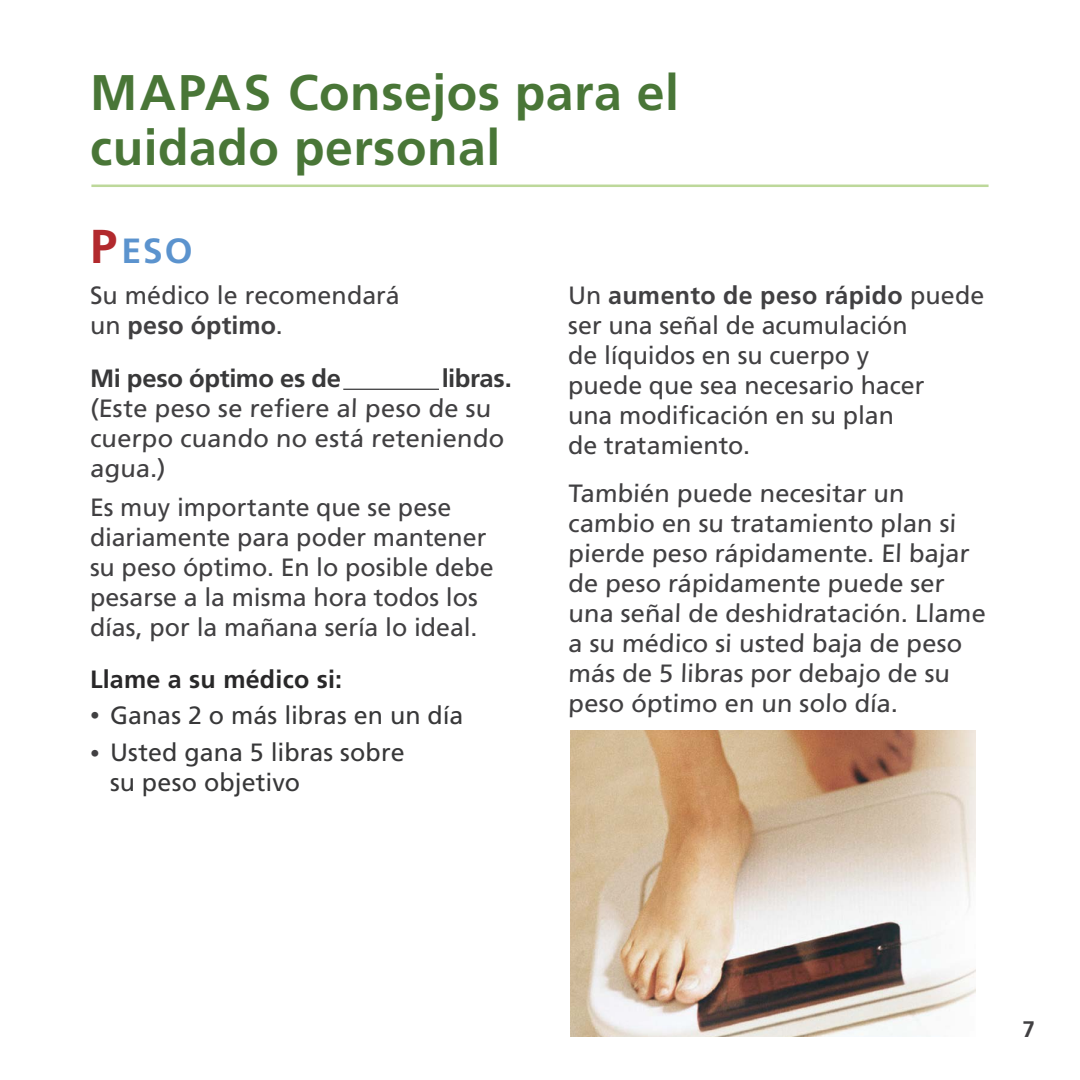
<style>
.page{position:relative;width:1080px;height:1080px;background:#fff}
.page>*{position:absolute;margin:0;border:0;box-sizing:border-box;transform-origin:0 0}
.head_1{font:700 50px/55px "Frutiger LT Std";letter-spacing:.01em;color:#497637}
.text{font:700 35px "Frutiger LT Std";color:#5b93ce}
.text-2{font:25px/30px "Frutiger LT Std";color:#414042}
.Paragraph_Style_1{font:25px/30px "Frutiger LT Std";color:#414042}
.t1{font:25px/30px "Frutiger LT Std";color:#383839}
.text-3{font:700 25px "Frutiger LT Std";letter-spacing:.01em;color:#292829}
.text-4{font:700 25px "Frutiger LT Std";letter-spacing:-.015em;color:#383839}
.t2{font:700 22.5px "Frutiger LT Std";color:#414042}
.s1{font-size:47.5px;color:#b2292d}
.s2{font-weight:700}
.s3{font-weight:700;color:#383839}
.s4{font-weight:300;font-stretch:condensed;font-size:19.5px;color:#414042}
</style>
<div class="page">
<hr style="left:343px;top:389px;width:96px;height:1px;background:#383839">
<hr style="left:91px;top:185px;width:898px;height:2px;background:#bdd89a">
<img style="left:571px;top:731px;width:405px;height:305px">
<p class="head_1" style="left:90px;top:65px;width:591px">MAPAS Consejos para el cuidado personal</p>
<p class="text" style="left:90px;top:230px;width:104px"><span class="s1">P</span>ESO</p>
<p class="text-2" style="left:90px;top:281px;width:311px">Su médico le recomendará un <span class="s2">peso óptimo</span>.</p>
<p class="text-4" style="left:90px;top:363px;width:253px">Mi peso óptimo es de</p>
<p class="text-2" style="left:90px;top:363px;width:423px;text-indent:352px"><span class="s3">libras. </span>(Este peso se refiere al peso de su cuerpo cuando no está reteniendo agua.)</p>
<p class="text-2" style="left:90px;top:492px;width:405px">Es muy importante que se pese diariamente para poder mantener su peso óptimo. En lo posible debe pesarse a la misma hora todos los días, por la mañana sería lo ideal.</p>
<p class="text-3" style="left:90px;top:665px;width:254px">Llame a su médico si:</p>
<p class="t1" style="left:90px;top:700px;width:375px"><span class="s4">•</span> Ganas 2 o más libras en un día</p>
<p class="t1" style="left:110px;top:737px;width:296px;text-indent:-20px"><span class="s4">•</span> Usted gana 5 libras sobre su peso objetivo</p>
<p class="text-2" style="left:568px;top:281px;width:418px">Un <span class="s2">aumento de peso rápido</span> puede ser una señal de acumulación<br>de líquidos en su cuerpo y<br>puede que sea necesario hacer<br>una modificación en su plan<br>de tratamiento.</p>
<p class="Paragraph_Style_1" style="left:568px;top:479px;width:420px">También puede necesitar un cambio en su tratamiento plan si pierde peso rápidamente. El bajar de peso rápidamente puede ser una señal de deshidratación. Llame a su médico si usted baja de peso más de 5 libras por debajo de su peso óptimo en un solo día.</p>
<p class="t2" style="left:1022px;top:1016px;width:14px">7</p>
</div>
